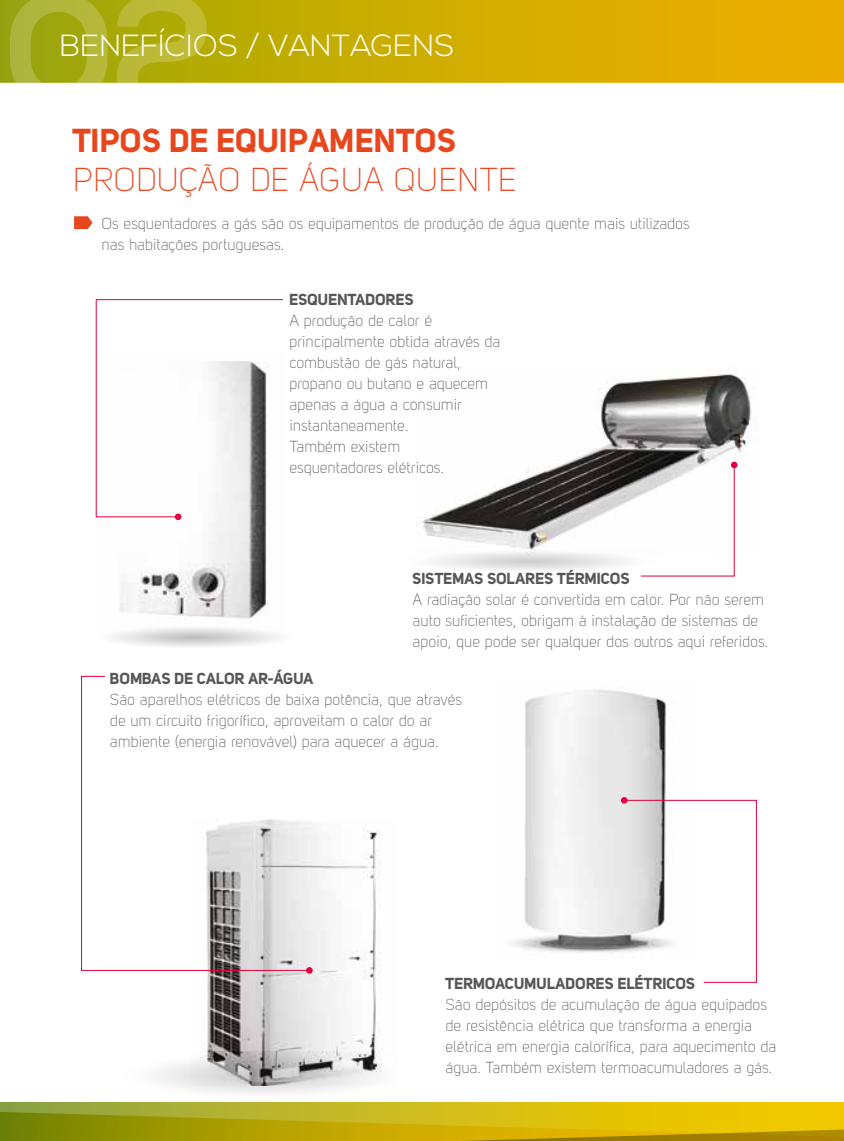
<style>
.page{position:relative;width:844px;height:1141px;background:#fff}
.page>*{position:absolute;margin:0;border:0;box-sizing:border-box;transform-origin:0 0}
.t1{font:700 159.08px "Nexa";color:#fff}
.t2{font:32.73px "Uni Sans Light";color:#e8471e}
.t3{font:32.73px "Uni Sans Bold";color:#e8471e}
.t4{font:300 30.62px "Nexa";color:#fff}
.t5{font:15.75px/21px "Uni Sans Light";color:#575756}
.t6{font:15.75px "Uni Sans Bold";color:#575756}
</style>
<div class="page">
<svg style="left:0;top:0;width:843px;height:83px;background:#c8ab02"></svg>
<svg style="left:0;top:1103px;width:843px;height:38px;background:#c0ac0c"></svg>
<svg style="left:74px;top:216px;width:18px;height:13px"></svg>
<img style="left:119px;top:518px;width:149px;height:101px">
<svg style="left:91px;top:625px;width:208px;height:24px"></svg>
<img style="left:415px;top:370px;width:340px;height:179px">
<svg style="left:403px;top:549px;width:253px;height:24px"></svg>
<img style="left:201px;top:822px;width:181px;height:241px">
<svg style="left:121px;top:1052px;width:282px;height:47px"></svg>
<img style="left:513px;top:690px;width:153px;height:263px">
<svg style="left:95px;top:299px;width:188px;height:219px"></svg>
<svg style="left:175px;top:514px;width:6px;height:6px"></svg>
<svg style="left:639px;top:464px;width:96px;height:113px"></svg>
<div style="left:730px;top:462px;width:7px;height:6px;background:#e4003a;border-radius:50%"></div>
<svg style="left:81px;top:675px;width:229px;height:296px"></svg>
<div style="left:306px;top:967px;width:6px;height:7px;background:#e4003a;border-radius:50%"></div>
<svg style="left:623px;top:799px;width:134px;height:184px"></svg>
<svg style="left:620px;top:797px;width:7px;height:7px"></svg>
<h1 class="t1" style="left:5px;top:-41px;width:211px">02</h1>
<h3 class="t4" style="left:60px;top:27px;width:395px">BENEFÍCIOS / VANTAGENS</h3>
<h2 class="t3" style="left:73px;top:120px;width:385px">TIPOS DE EQUIPAMENTOS</h2>
<h2 class="t2" style="left:73px;top:161px;width:445px">PRODUÇÃO DE ÁGUA QUENTE</h2>
<p class="t5" style="left:101px;top:213px;width:589px">Os esquentadores a gás são os equipamentos de produção de água quente mais utilizados nas habitações portuguesas.</p>
<p class="t6" style="left:289px;top:290px;width:126px">ESQUENTADORES</p>
<p class="t5" style="left:289px;top:310px;width:212px">A produção de calor é principalmente obtida através da combustão de gás natural, propano ou butano e aquecem apenas a água a consumir instantaneamente.<br>Também existem<br>esquentadores elétricos.</p>
<p class="t6" style="left:412px;top:569px;width:219px">SISTEMAS SOLARES TÉRMICOS</p>
<p class="t5" style="left:412px;top:589px;width:357px">A radiação solar é convertida em calor. Por não serem auto suficientes, obrigam à instalação de sistemas de apoio, que pode ser qualquer dos outros aqui referidos.</p>
<p class="t6" style="left:110px;top:668px;width:205px">BOMBAS DE CALOR AR-ÁGUA</p>
<p class="t5" style="left:110px;top:689px;width:353px">São aparelhos elétricos de baixa potência, que através de um circuito frigorífico, aproveitam o calor do ar ambiente (energia renovável) para aquecer a água.</p>
<p class="t6" style="left:445px;top:974px;width:251px">TERMOACUMULADORES ELÉTRICOS</p>
<p class="t5" style="left:445px;top:994px;width:332px">São depósitos de acumulação de água equipados de resistência elétrica que transforma a energia elétrica em energia calorífica, para aquecimento da água. Também existem termoacumuladores a gás.</p>
</div>
